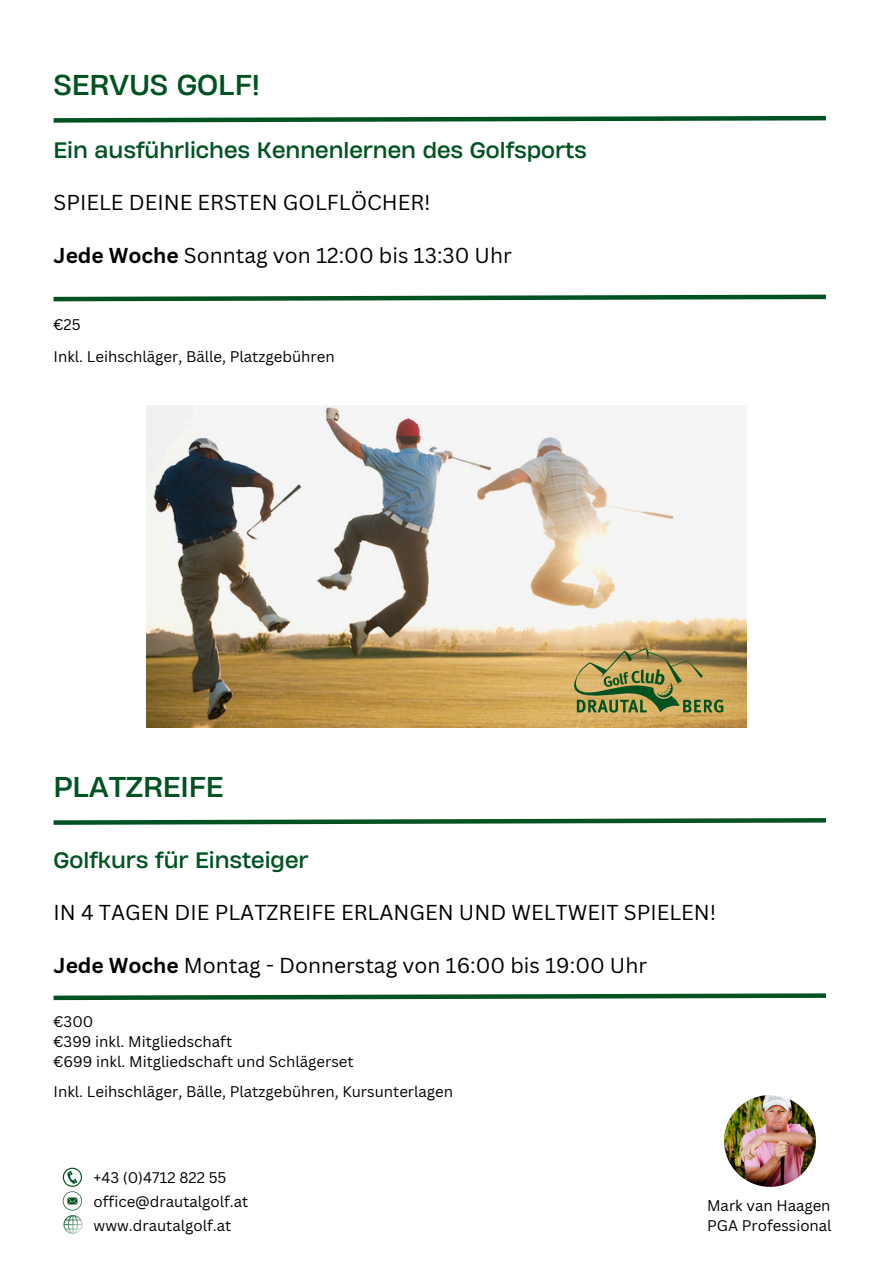
<style>
.page{position:relative;width:894px;height:1264px;background:#fff}
.page>*{position:absolute;margin:0;border:0;box-sizing:border-box;transform-origin:0 0}
.t1{font:27px "Heading Now 74";color:#005321}
.t2{font:21px "Canva Sans";color:#000}
.t3{font:21px "Heading Now 74";color:#005321}
.t4{font:15px "Canva Sans";color:#000}
.s1{font-weight:700}
</style>
<div class="page">
<svg style="left:63px;top:1167px;width:19px;height:66px"></svg>
<svg style="left:53px;top:993px;width:773px;height:8px"></svg>
<img style="left:724px;top:1094px;width:91px;height:92px;border-radius:50%">
<img style="left:147px;top:405px;width:599px;height:322px">
<svg style="left:573px;top:648px;width:150px;height:64px;background:#9d9352"></svg>
<svg style="left:53px;top:294px;width:773px;height:8px"></svg>
<svg style="left:53px;top:115px;width:773px;height:8px"></svg>
<svg style="left:53px;top:818px;width:773px;height:7px"></svg>
<p class="t1" style="left:54px;top:66px;width:208px">SERVUS GOLF!</p>
<p class="t3" style="left:54px;top:136px;width:534px">Ein ausführliches Kennenlernen des Golfsports</p>
<p class="t2" style="left:54px;top:187px;width:378px">SPIELE DEINE ERSTEN GOLFLÖCHER!</p>
<p class="t2" style="left:54px;top:240px;width:459px"><span class="s1">Jede Woche</span> Sonntag von 12:00 bis 13:30 Uhr</p>
<p class="t4" style="left:54px;top:314px;width:29px">€25</p>
<p class="t4" style="left:54px;top:346px;width:282px">Inkl. Leihschläger, Bälle, Platzgebühren</p>
<p class="t1" style="left:54px;top:768px;width:171px">PLATZREIFE</p>
<p class="t3" style="left:54px;top:846px;width:256px">Golfkurs für Einsteiger</p>
<p class="t2" style="left:54px;top:897px;width:664px">IN 4 TAGEN DIE PLATZREIFE ERLANGEN UND WELTWEIT SPIELEN!</p>
<p class="t2" style="left:54px;top:951px;width:595px"><span class="s1">Jede Woche</span> Montag - Donnerstag von 16:00 bis 19:00 Uhr</p>
<h1 class="t4" style="left:54px;top:1010px;width:41px">€300</h1>
<h3 class="t4" style="left:54px;top:1030px;width:180px">€399 inkl. Mitgliedschaft</h3>
<h2 class="t4" style="left:54px;top:1051px;width:301px">€699 inkl. Mitgliedschaft und Schlägerset</h2>
<h3 class="t4" style="left:54px;top:1080px;width:401px">Inkl. Leihschläger, Bälle, Platzgebühren, Kursunterlagen</h3>
<p class="t4" style="left:93px;top:1166px;width:134px">+43 (0)4712 822 55</p>
<h3 class="t4" style="left:93px;top:1190px;width:156px">office@drautalgolf.at</h3>
<h2 class="t4" style="left:93px;top:1215px;width:139px">www.drautalgolf.at</h2>
<p class="t4" style="left:707px;top:1194px;width:125px">Mark van Haagen</p>
<p class="t4" style="left:707px;top:1215px;width:126px">PGA Professional</p>
</div>
